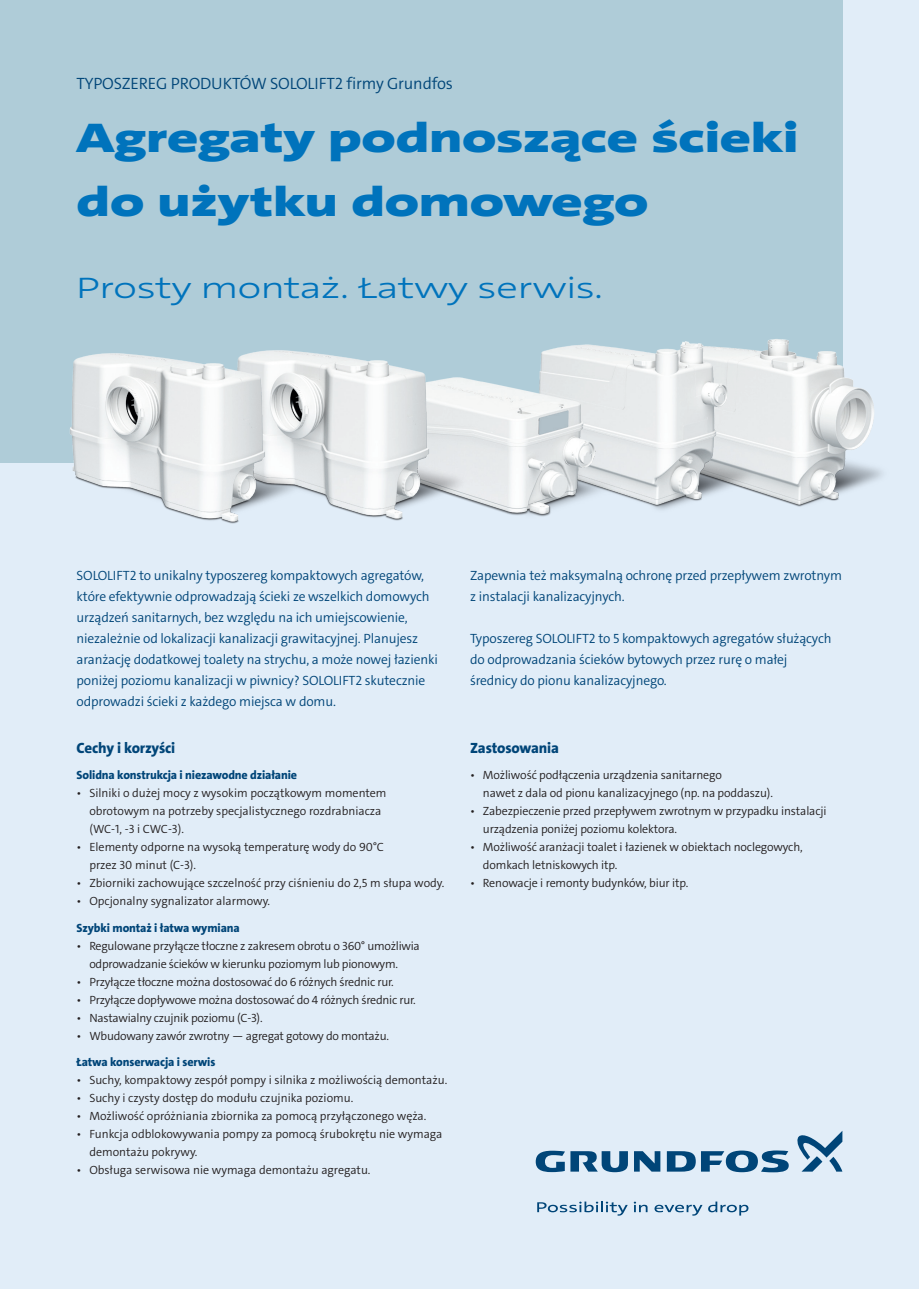
<style>
.page{position:relative;width:919px;height:1289px;background:#fff}
.page>*{position:absolute;margin:0;border:0;box-sizing:border-box;transform-origin:0 0}
.t1{font:900 42px "Grundfos The Sans Extd";letter-spacing:-.005em;color:#0073bc}
.t2{font:300 30px "Grundfos The Sans Extd";color:#0073bc}
.t3{font:300 16.5px "Grundfos The Sans";letter-spacing:-.01em;color:#004578}
.t4{font:800 15px "Grundfos The Sans";letter-spacing:-.01em;color:#004578}
.Body{font:300 13.5px/21px "Grundfos The Sans";letter-spacing:-.01em;color:#004578}
.t5{font:300 12px/18px "Grundfos The Sans";letter-spacing:-.01em;color:#231f20}
.t6{font:800 12px "Grundfos The Sans";letter-spacing:-.01em;color:#004578}
</style>
<div class="page">
<div style="left:0;top:0;width:918px;height:1288px;background:#e1edf8"></div>
<div style="left:0;top:0;width:842px;height:462px;background:#afccd8"></div>
<img style="left:805px;top:290px;width:77px;height:215px">
<img style="left:627px;top:339px;width:178px;height:171px">
<img style="left:500px;top:344px;width:127px;height:173px">
<img style="left:336px;top:356px;width:164px;height:165px">
<img style="left:0;top:350px;width:336px;height:174px">
<svg style="left:634px;top:1151px;width:26px;height:20px"></svg>
<svg style="left:666px;top:1151px;width:29px;height:20px"></svg>
<svg style="left:535px;top:1150px;width:93px;height:22px"></svg>
<svg style="left:701px;top:1150px;width:87px;height:22px"></svg>
<svg style="left:797px;top:1131px;width:45px;height:40px"></svg>
<svg style="left:537px;top:1201px;width:90px;height:14px"></svg>
<svg style="left:633px;top:1201px;width:14px;height:11px"></svg>
<svg style="left:654px;top:1204px;width:48px;height:11px"></svg>
<svg style="left:708px;top:1201px;width:40px;height:14px"></svg>
<p class="t3" style="left:77px;top:73px;width:378px">TYPOSZEREG PRODUKTÓW SOLOLIFT2 firmy Grundfos</p>
<p class="t1" style="left:77px;top:110px;width:723px">Agregaty podnoszące ścieki</p>
<p class="t1" style="left:77px;top:175px;width:573px">do użytku domowego</p>
<p class="t2" style="left:77px;top:268px;width:527px">Prosty montaż. Łatwy serwis.</p>
<p class="Body" style="left:77px;top:564px;width:349px">SOLOLIFT2 to unikalny typoszereg kompaktowych agregatów,</p>
<p class="Body" style="left:77px;top:585px;width:354px">które efektywnie odprowadzają ścieki ze wszelkich domowych</p>
<p class="Body" style="left:77px;top:606px;width:332px">urządzeń sanitarnych, bez względu na ich umiejscowienie,</p>
<p class="Body" style="left:77px;top:627px;width:343px">niezależnie od lokalizacji kanalizacji grawitacyjnej. Planujesz</p>
<p class="Body" style="left:77px;top:648px;width:363px">aranżację dodatkowej toalety na strychu, a może nowej łazienki</p>
<p class="Body" style="left:77px;top:669px;width:350px">poniżej poziomu kanalizacji w piwnicy? SOLOLIFT2 skutecznie</p>
<p class="Body" style="left:77px;top:690px;width:261px">odprowadzi ścieki z każdego miejsca w domu.</p>
<p class="t4" style="left:77px;top:737px;width:100px">Cechy i korzyści</p>
<p class="t6" style="left:77px;top:767px;width:222px">Solidna konstrukcja i niezawodne działanie</p>
<p class="t5" style="left:89px;top:784px;width:299px;text-indent:-13px">• Silniki o dużej mocy z wysokim początkowym momentem obrotowym na potrzeby specjalistycznego rozdrabniacza (WC-1, -3 i CWC-3).</p>
<p class="t5" style="left:89px;top:838px;width:296px;text-indent:-13px">• Elementy odporne na wysoką temperaturę wody do 90°C przez 30 minut (C-3).</p>
<p class="t5" style="left:77px;top:874px;width:369px">• Zbiorniki zachowujące szczelność przy ciśnieniu do 2,5 m słupa wody.</p>
<p class="t5" style="left:77px;top:892px;width:195px">• Opcjonalny sygnalizator alarmowy.</p>
<p class="t6" style="left:77px;top:919px;width:165px">Szybki montaż i łatwa wymiana</p>
<p class="t5" style="left:89px;top:936px;width:332px;text-indent:-13px">• Regulowane przyłącze tłoczne z zakresem obrotu o 360° umożliwia odprowadzanie ścieków w kierunku poziomym lub pionowym.</p>
<p class="t5" style="left:77px;top:972px;width:319px">• Przyłącze tłoczne można dostosować do 6 różnych średnic rur.</p>
<p class="t5" style="left:77px;top:990px;width:340px">• Przyłącze dopływowe można dostosować do 4 różnych średnic rur.</p>
<p class="t5" style="left:77px;top:1008px;width:187px">• Nastawialny czujnik poziomu (C-3).</p>
<p class="t5" style="left:77px;top:1026px;width:314px">• Wbudowany zawór zwrotny — agregat gotowy do montażu.</p>
<p class="t6" style="left:77px;top:1054px;width:140px">Łatwa konserwacja i serwis</p>
<p class="t5" style="left:77px;top:1071px;width:372px">• Suchy, kompaktowy zespół pompy i silnika z możliwością demontażu.</p>
<p class="t5" style="left:77px;top:1089px;width:278px">• Suchy i czysty dostęp do modułu czujnika poziomu.</p>
<p class="t5" style="left:77px;top:1107px;width:351px">• Możliwość opróżniania zbiornika za pomocą przyłączonego węża.</p>
<p class="t5" style="left:89px;top:1125px;width:354px;text-indent:-13px">• Funkcja odblokowywania pompy za pomocą śrubokrętu nie wymaga demontażu pokrywy.</p>
<p class="t5" style="left:77px;top:1161px;width:295px">• Obsługa serwisowa nie wymaga demontażu agregatu.</p>
<p class="Body" style="left:470px;top:564px;width:373px">Zapewnia też maksymalną ochronę przed przepływem zwrotnym z instalacji kanalizacyjnych.</p>
<p class="Body" style="left:470px;top:627px;width:363px">Typoszereg SOLOLIFT2 to 5 kompaktowych agregatów służących</p>
<p class="Body" style="left:470px;top:648px;width:319px">do odprowadzania ścieków bytowych przez rurę o małej</p>
<p class="Body" style="left:470px;top:669px;width:198px">średnicy do pionu kanalizacyjnego.</p>
<p class="t4" style="left:470px;top:737px;width:90px">Zastosowania</p>
<p class="t5" style="left:483px;top:766px;width:292px;text-indent:-13px">• Możliwość podłączenia urządzenia sanitarnego<br>nawet z dala od pionu kanalizacyjnego (np. na poddaszu).</p>
<p class="t5" style="left:483px;top:802px;width:345px;text-indent:-13px">• Zabezpieczenie przed przepływem zwrotnym w przypadku instalacji urządzenia poniżej poziomu kolektora.</p>
<p class="t5" style="left:483px;top:838px;width:321px;text-indent:-13px">• Możliwość aranżacji toalet i łazienek w obiektach noclegowych, domkach letniskowych itp.</p>
<p class="t5" style="left:470px;top:874px;width:220px">• Renowacje i remonty budynków, biur itp.</p>
</div>
